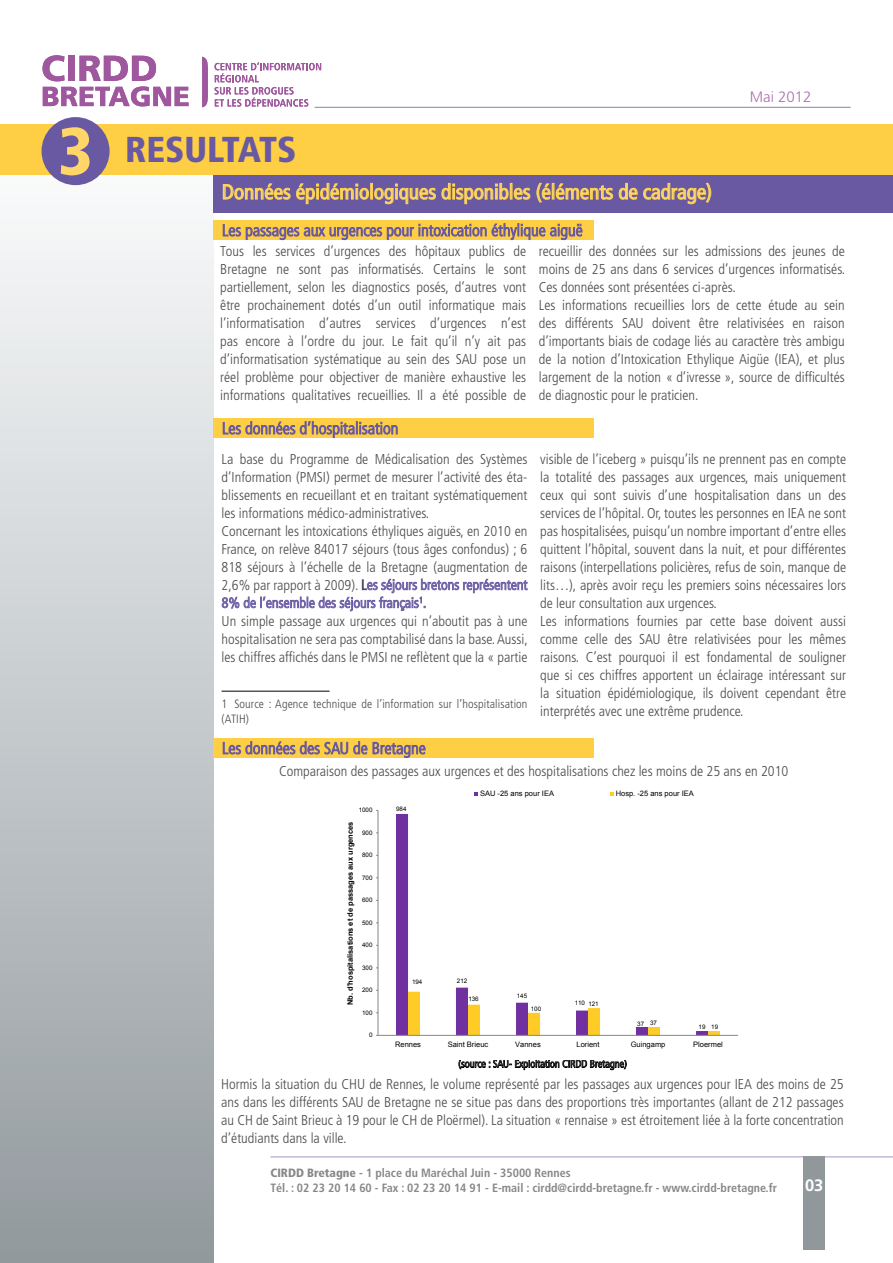
<style>
.page{position:relative;width:893px;height:1263px;background:#fff}
.page>*{position:absolute;margin:0;border:0;box-sizing:border-box;transform-origin:0 0}
.t1{font:900 condensed 36px "Frutiger";color:#6859a2}
.t2{font:condensed 21px "Frutiger";color:#ffd667}
.t3{font:700 16.5px "Frutiger";color:#fff}
.t4{font:300 15px "Frutiger";color:#ab70ad}
.t5{font:300 condensed 14.25px/18px "Frutiger";color:#4a4a49}
.t6{font:700 condensed 12px/15px "Frutiger";color:#878787}
.t7{font:300 condensed 12px/14.4px "Frutiger";letter-spacing:.01em;color:#4a4a49}
.t8{font:300 condensed 10.5px "Frutiger";color:#4a4a49}
.t9{font:7.5px "Arial";color:#000}
.t10{font:700 7.5px "Arial";color:#000}
.t11{font:6.3px "Arial";color:#000}
.t12{font:6.15px "Arial";color:#000}
.s1{font-size:66.75px;color:#ffd667}
.s2{color:#7d6fb1}
.s3{font-weight:900}
</style>
<div class="page">
<div style="left:0;top:115px;width:213px;height:1148px;background:linear-gradient(to bottom,#fff,#929a9e)"></div>
<hr style="left:270px;top:1157px;width:623px;height:1px;background:#a794c6">
<svg style="left:43px;top:55px;width:146px;height:51px"></svg>
<svg style="left:214px;top:62px;width:107px;height:45px"></svg>
<svg style="left:202px;top:57px;width:6px;height:50px"></svg>
<hr style="left:315px;top:107px;width:535px;height:1px;background:#a794c6">
<div style="left:804px;top:1157px;width:21px;height:93px;background:#91989c"></div>
<div style="left:213px;top:175px;width:680px;height:38px;background:#6859a2"></div>
<svg style="left:223px;top:184px;width:67px;height:16px"></svg>
<svg style="left:296px;top:183px;width:140px;height:21px"></svg>
<svg style="left:442px;top:183px;width:88px;height:21px"></svg>
<svg style="left:537px;top:183px;width:76px;height:19px"></svg>
<svg style="left:619px;top:183px;width:18px;height:17px"></svg>
<svg style="left:643px;top:183px;width:68px;height:21px"></svg>
<svg style="left:222px;top:579px;width:305px;height:32px"></svg>
<hr style="left:222px;top:691px;width:108px;height:1px;background:#000">
<div style="left:213px;top:220px;width:381px;height:19px;background:#fecf44"></div>
<svg style="left:223px;top:223px;width:360px;height:17px"></svg>
<div style="left:0;top:125px;width:893px;height:50px;background:#fecf44"></div>
<div style="left:42px;top:117px;width:68px;height:68px;background:#6859a2;border-radius:50%"></div>
<div style="left:213px;top:418px;width:381px;height:19px;background:#fecf44"></div>
<svg style="left:223px;top:421px;width:175px;height:17px"></svg>
<div style="left:213px;top:738px;width:381px;height:19px;background:#fecf44"></div>
<svg style="left:223px;top:741px;width:203px;height:17px"></svg>
<svg style="left:459px;top:1060px;width:168px;height:10px"></svg>
<svg style="left:396px;top:814px;width:72px;height:221px"></svg>
<svg style="left:408px;top:992px;width:312px;height:43px"></svg>
<hr style="left:378px;top:810px;width:1px;height:225px;background:#868686">
<hr style="left:378px;top:1035px;width:360px;height:1px;background:#868686">
<svg style="left:610px;top:792px;width:4px;height:3px"></svg>
<h1 class="t1" style="left:58px;top:128px;width:240px"><span class="s1">3</span> RESULTATS</h1>
<h2 class="t2" style="left:222px;top:180px;width:492px">Données épidémiologiques disponibles (éléments de cadrage)</h2>
<p class="t4" style="left:750px;top:88px;width:63px">Mai 2012</p>
<p class="t5" style="left:220px;top:242px;width:307px;text-align:justify">Tous les services d’urgences des hôpitaux publics de Bretagne ne sont pas informatisés. Certains le sont partiellement, selon les diagnostics posés, d’autres vont être prochainement dotés d’un outil informatique mais l’informatisation d’autres services d’urgences n’est pas encore à l’ordre du jour. Le fait qu’il n’y ait pas d’informatisation systématique au sein des SAU pose un réel problème pour objectiver de manière exhaustive les informations qualitatives recueillies. Il a été possible de</p>
<p class="t5" style="left:539px;top:242px;width:308px">recueillir des données sur les admissions des jeunes de moins de 25 ans dans 6 services d’urgences informatisés.<br>Ces données sont présentées ci-après.<br>Les informations recueillies lors de cette étude au sein des différents SAU doivent être relativisées en raison d’importants biais de codage liés au caractère très ambigu de la notion d’Intoxication Ethylique Aigüe (IEA), et plus largement de la notion « d’ivresse », source de difficultés de diagnostic pour le praticien.</p>
<p class="t5" style="left:222px;top:450px;width:307px">La base du Programme de Médicalisation des Systèmes d’Information (PMSI) permet de mesurer l’activité des éta&shy;blissements en recueillant et en traitant systématiquement les informations médico-administratives.<br>Concernant les intoxications éthyliques aiguës, en 2010 en France, on relève 84017 séjours (tous âges confondus) ; 6<br>818 séjours à l’échelle de la Bretagne (augmentation de 2,6% par rapport à 2009). L<span class="s2">es séjours bretons représentent</span></p>
<p class="t5" style="left:222px;top:612px;width:308px;text-align:justify">Un simple passage aux urgences qui n’aboutit pas à une hospitalisation ne sera pas comptabilisé dans la base. Aussi, les chiffres affichés dans le PMSI ne reflètent que la « partie</p>
<p class="t7" style="left:222px;top:697px;width:307px">1 Source : Agence technique de l’information sur l’hospitalisation (ATIH)</p>
<p class="t5" style="left:540px;top:450px;width:307px">visible de l’iceberg » puisqu’ils ne prennent pas en compte la totalité des passages aux urgences, mais uniquement ceux qui sont suivis d’une hospitalisation dans un des services de l’hôpital. Or, toutes les personnes en IEA ne sont pas hospitalisées, puisqu’un nombre important d’entre elles quittent l’hôpital, souvent dans la nuit, et pour différentes raisons (interpellations policières, refus de soin, manque de lits…), après avoir reçu les premiers soins nécessaires lors de leur consultation aux urgences.<br>Les informations fournies par cette base doivent aussi comme celle des SAU être relativisées pour les mêmes raisons. C’est pourquoi il est fondamental de souligner que si ces chiffres apportent un éclairage intéressant sur la situation épidémiologique, ils doivent cependant être interprétés avec une extrême prudence.</p>
<p class="t5" style="left:279px;top:762px;width:511px">Comparaison des passages aux urgences et des hospitalisations chez les moins de 25 ans en 2010</p>
<p class="t12" style="left:359px;top:806px;width:15px">1000</p>
<p class="t10" style="left:345px;top:1005px;width:185px;rotate:-90deg">Nb. d'hospitalisations et de passages aux urgences</p>
<p class="t12" style="left:362px;top:829px;width:12px">900</p>
<p class="t12" style="left:362px;top:851px;width:12px">800</p>
<p class="t12" style="left:362px;top:874px;width:12px">700</p>
<p class="t12" style="left:362px;top:896px;width:12px">600</p>
<p class="t12" style="left:362px;top:919px;width:12px">500</p>
<p class="t12" style="left:362px;top:941px;width:12px">400</p>
<p class="t12" style="left:362px;top:964px;width:12px">300</p>
<p class="t12" style="left:362px;top:986px;width:12px">200</p>
<p class="t12" style="left:362px;top:1009px;width:12px">100</p>
<p class="t11" style="left:369px;top:1031px;width:5px">0</p>
<p class="t12" style="left:396px;top:805px;width:12px">984</p>
<p class="t9" style="left:480px;top:788px;width:75px">SAU -25 ans pour IEA</p>
<p class="t9" style="left:616px;top:788px;width:80px">Hosp. -25 ans pour IEA</p>
<p class="t12" style="left:412px;top:978px;width:12px">194</p>
<p class="t12" style="left:457px;top:977px;width:12px">212</p>
<p class="t12" style="left:468px;top:995px;width:12px">136</p>
<p class="t11" style="left:517px;top:992px;width:12px">145</p>
<p class="t12" style="left:531px;top:1005px;width:12px">100</p>
<p class="t12" style="left:575px;top:999px;width:12px">110</p>
<p class="t12" style="left:588px;top:1000px;width:12px">121</p>
<p class="t12" style="left:650px;top:1019px;width:8px">37</p>
<p class="t12" style="left:637px;top:1019px;width:8px">37</p>
<p class="t12" style="left:699px;top:1022px;width:8px">19</p>
<p class="t12" style="left:711px;top:1023px;width:8px">19</p>
<p class="t9" style="left:395px;top:1039px;width:27px">Rennes</p>
<p class="t9" style="left:448px;top:1039px;width:42px">Saint Brieuc</p>
<p class="t9" style="left:515px;top:1039px;width:27px">Vannes</p>
<p class="t9" style="left:577px;top:1039px;width:24px">Lorient</p>
<p class="t9" style="left:631px;top:1039px;width:36px">Guingamp</p>
<p class="t9" style="left:693px;top:1039px;width:31px">Ploermel</p>
<p class="t8" style="left:458px;top:1058px;width:170px">(source : SAU- Exploitation CIRDD Bretagne)</p>
<p class="t5" style="left:221px;top:1075px;width:624px;text-align:justify">Hormis la situation du CHU de Rennes, le volume représenté par les passages aux urgences pour IEA des moins de 25 ans dans les différents SAU de Bretagne ne se situe pas dans des proportions très importantes (allant de 212 passages au CH de Saint Brieuc à 19 pour le CH de Ploërmel). La situation « rennaise » est étroitement liée à la forte concentration d’étudiants dans la ville.</p>
<p class="t6" style="left:270px;top:1165px;width:508px"><span class="s3">CIRDD Bretagne</span> - 1 place du Maréchal Juin - 35000 Rennes<br>Tél. : 02 23 20 14 60 - Fax : 02 23 20 14 91 - E-mail : cirdd@cirdd-bretagne.fr - www.cirdd-bretagne.fr</p>
<p class="t3" style="left:805px;top:1175px;width:20px">1003</p>
</div>
